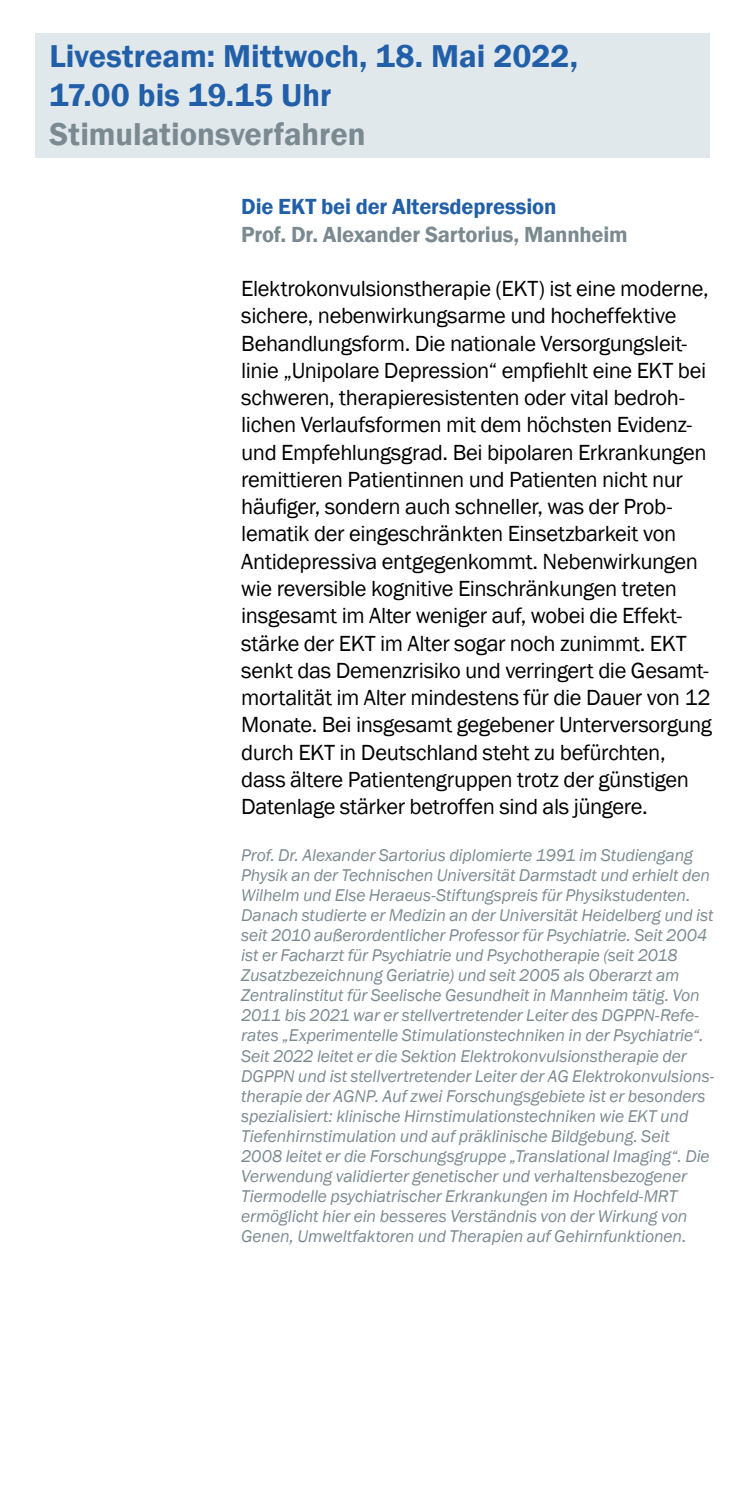
<style>
.page{position:relative;width:745px;height:1489px;background:#fff}
.page>*{position:absolute;margin:0;border:0;box-sizing:border-box;transform-origin:0 0}
.Überschrift_-_Blau{font:600 32.5px/38.8px "Franklin Gothic";color:#215fa9}
.Überschrift_-_Blau-2{font:600 32.5px "Franklin Gothic";color:#7b8a91}
.Fließtext{font:22.5px/27.2px "Franklin Gothic";letter-spacing:-.015em;color:#000}
.Zwischenüberschrift{font:600 22.5px/27.2px "Franklin Gothic";letter-spacing:-.01em;color:#7b8a91}
.Fließtext-2{font:italic 17.5px/20px "Franklin Gothic";letter-spacing:-.005em;color:#7b8a91}
.s1{color:#215fa9}
</style>
<div class="page">
<div style="left:35px;top:34px;width:674px;height:124px;background:#e1e8ec"></div>
<h2 class="Überschrift_-_Blau" style="left:50px;top:37px;width:529px">Livestream: Mittwoch, 18. Mai 2022,<br>17.00 bis 19.15 Uhr</h2>
<h2 class="Überschrift_-_Blau-2" style="left:50px;top:114px;width:317px">Stimulationsverfahren</h2>
<h3 class="Zwischenüberschrift" style="left:241px;top:193px;width:387px"><span class="s1">Die EKT bei der Altersdepression<br></span>Prof. Dr. Alexander Sartorius, Mannheim</h3>
<p class="Fließtext" style="left:241px;top:275px;width:472px">Elektrokonvulsionstherapie (EKT) ist eine moderne, sichere, nebenwirkungsarme und hocheffektive Behandlungsform. Die nationale Versorgungsleit&shy;linie „Unipolare Depression“ empfiehlt eine EKT bei schweren, therapieresistenten oder vital bedroh&shy;lichen Verlaufsformen mit dem höchsten Evidenz&shy;und Empfehlungsgrad. Bei bipolaren Erkrankungen remittieren Patientinnen und Patienten nicht nur häufiger, sondern auch schneller, was der Prob&shy;lematik der eingeschränkten Einsetzbarkeit von Antidepressiva entgegenkommt. Nebenwirkungen wie reversible kognitive Einschränkungen treten insgesamt im Alter weniger auf, wobei die Effekt&shy;stärke der EKT im Alter sogar noch zunimmt. EKT senkt das Demenzrisiko und verringert die Gesamt&shy;mortalität im Alter mindestens für die Dauer von 12<br>Monate. Bei insgesamt gegebener Unterversorgung durch EKT in Deutschland steht zu befürchten, dass ältere Patientengruppen trotz der günstigen Datenlage stärker betroffen sind als jüngere.</p>
<p class="Fließtext-2" style="left:241px;top:845px;width:474px">Prof. Dr. Alexander Sartorius diplomierte 1991 im Studiengang Physik an der Technischen Universität Darmstadt und erhielt den Wilhelm und Else Heraeus-Stiftungspreis für Physikstudenten.<br>Danach studierte er Medizin an der Universität Heidelberg und ist seit 2010 außerordentlicher Professor für Psychiatrie. Seit 2004 ist er Facharzt für Psychiatrie und Psychotherapie (seit 2018<br>Zusatzbezeichnung Geriatrie) und seit 2005 als Oberarzt am Zentralinstitut für Seelische Gesundheit in Mannheim tätig. Von 2011 bis 2021 war er stellvertretender Leiter des DGPPN-Refe&shy;rates „Experimentelle Stimulationstechniken in der Psychiatrie“.<br>Seit 2022 leitet er die Sektion Elektrokonvulsionstherapie der DGPPN und ist stellvertretender Leiter der AG Elektrokonvulsions&shy;therapie der AGNP. Auf zwei Forschungsgebiete ist er besonders spezialisiert: klinische Hirnstimulationstechniken wie EKT und Tiefenhirnstimulation und auf präklinische Bildgebung. Seit 2008 leitet er die Forschungsgruppe „Translational Imaging“. Die Verwendung validierter genetischer und verhaltensbezogener Tiermodelle psychiatrischer Erkrankungen im Hochfeld-MRT ermöglicht hier ein besseres Verständnis von der Wirkung von Genen, Umweltfaktoren und Therapien auf Gehirnfunktionen.</p>
</div>
